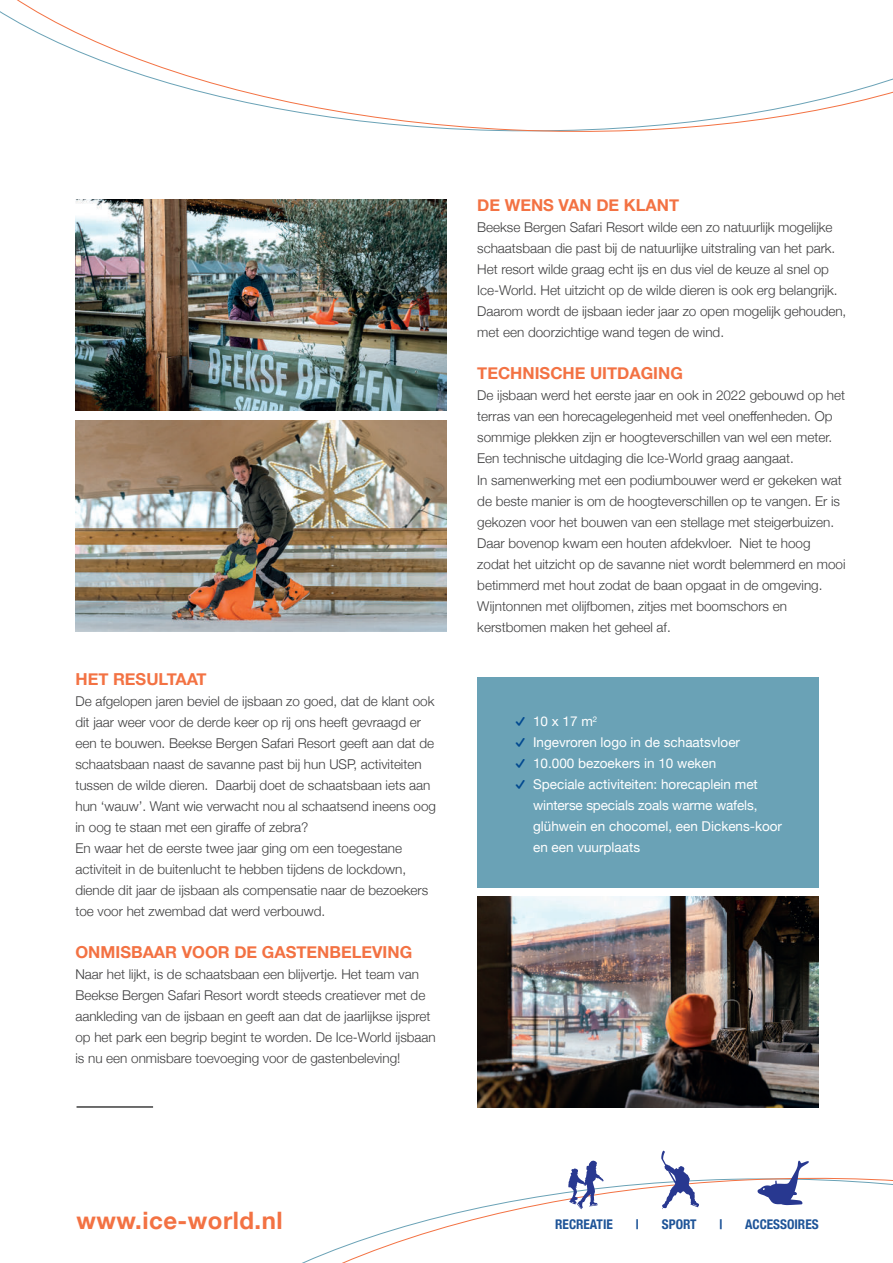
<style>
.page{position:relative;width:893px;height:1263px;background:#fff}
.page>*{position:absolute;margin:0;border:0;box-sizing:border-box;transform-origin:0 0}
.t1{font:700 24px "Helvetica Neue";letter-spacing:.02em;color:#f37243}
.t2{font:700 16.5px "Helvetica Neue";color:#f37243}
.t3{font:300 13.5px/21px "Helvetica Neue";color:#3e3e3f}
.t4{font:13.5px/21px "Helvetica Neue";color:#fff}
.t5{font:700 condensed 13.35px "Helvetica Neue";color:#1e5498}
</style>
<div class="page">
<svg style="left:302px;top:1177px;width:591px;height:86px"></svg>
<svg style="left:661px;top:1150px;width:38px;height:59px"></svg>
<svg style="left:568px;top:1160px;width:36px;height:49px"></svg>
<svg style="left:757px;top:1160px;width:52px;height:45px"></svg>
<div style="left:477px;top:677px;width:341px;height:211px;background:#6aa2b6"></div>
<img style="left:477px;top:897px;width:341px;height:211px">
<hr style="left:77px;top:1106px;width:76px;height:2px;background:#3e3e3f">
<svg style="left:0;top:0;width:893px;height:132px"></svg>
<img style="left:75px;top:200px;width:371px;height:211px">
<img style="left:75px;top:420px;width:371px;height:211px">
<p class="t2" style="left:75px;top:669px;width:133px">HET RESULTAAT</p>
<p class="t3" style="left:75px;top:692px;width:362px">De afgelopen jaren beviel de ijsbaan zo goed, dat de klant ook dit jaar weer voor de derde keer op rij ons heeft gevraagd er een te bouwen. Beekse Bergen Safari Resort geeft aan dat de schaatsbaan naast de savanne past bij hun USP, activiteiten tussen de wilde dieren. Daarbij doet de schaatsbaan iets aan hun ‘wauw’. Want wie verwacht nou al schaatsend ineens oog in oog te staan met een giraffe of zebra?<br>En waar het de eerste twee jaar ging om een toegestane activiteit in de buitenlucht te hebben tijdens de lockdown, diende dit jaar de ijsbaan als compensatie naar de bezoekers toe voor het zwembad dat werd verbouwd.</p>
<p class="t2" style="left:75px;top:942px;width:338px">ONMISBAAR VOOR DE GASTENBELEVING</p>
<p class="t3" style="left:75px;top:965px;width:362px">Naar het lijkt, is de schaatsbaan een blijvertje. Het team van Beekse Bergen Safari Resort wordt steeds creatiever met de aankleding van de ijsbaan en geeft aan dat de jaarlijkse ijspret op het park een begrip begint te worden. De Ice-World ijsbaan is nu een onmisbare toevoeging voor de gastenbeleving!</p>
<p class="t2" style="left:477px;top:196px;width:203px">DE WENS VAN DE KLANT</p>
<p class="t3" style="left:477px;top:218px;width:371px">Beekse Bergen Safari Resort wilde een zo natuurlijk mogelijke schaatsbaan die past bij de natuurlijke uitstraling van het park.<br>Het resort wilde graag echt ijs en dus viel de keuze al snel op Ice-World. Het uitzicht op de wilde dieren is ook erg belangrijk.<br>Daarom wordt de ijsbaan ieder jaar zo open mogelijk gehouden, met een doorzichtige wand tegen de wind.</p>
<p class="t2" style="left:477px;top:364px;width:207px">TECHNISCHE UITDAGING</p>
<p class="t3" style="left:477px;top:386px;width:370px">De ijsbaan werd het eerste jaar en ook in 2022 gebouwd op het terras van een horecagelegenheid met veel oneffenheden. Op sommige plekken zijn er hoogteverschillen van wel een meter.<br>Een technische uitdaging die Ice-World graag aangaat.<br>In samenwerking met een podiumbouwer werd er gekeken wat de beste manier is om de hoogteverschillen op te vangen. Er is gekozen voor het bouwen van een stellage met steigerbuizen.<br>Daar bovenop kwam een houten afdekvloer. Niet te hoog zodat het uitzicht op de savanne niet wordt belemmerd en mooi betimmerd met hout zodat de baan opgaat in de omgeving.<br>Wijntonnen met olijfbomen, zitjes met boomschors en kerstbomen maken het geheel af.</p>
<p class="t4" style="left:533px;top:711px;width:251px">10 x 17 m<sup>2<br></sup>Ingevroren logo in de schaatsvloer<br>10.000 bezoekers in 10 weken<br>Speciale activiteiten: horecaplein met winterse specials zoals warme wafels, glühwein en chocomel, een Dickens-koor en een vuurplaats</p>
<h1 class="t1" style="left:77px;top:1206px;width:208px">www.ice-world.nl</h1>
<p class="t5" style="left:555px;top:1216px;width:59px">RECREATIE</p>
<p class="t5" style="left:636px;top:1216px;width:4px">|</p>
<p class="t5" style="left:662px;top:1216px;width:36px">SPORT</p>
<p class="t5" style="left:720px;top:1216px;width:4px">|</p>
<p class="t5" style="left:745px;top:1216px;width:75px">ACCESSOIRES</p>
</div>
